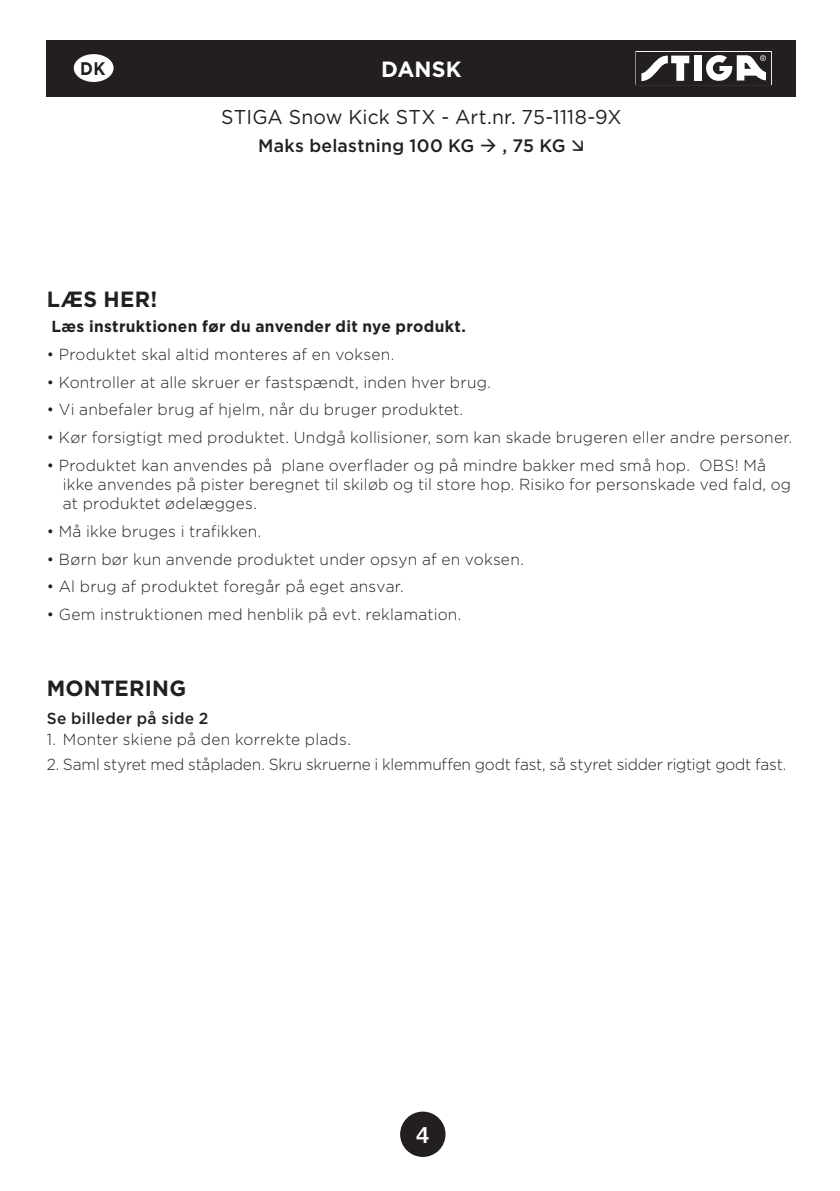
<style>
.page{position:relative;width:840px;height:1191px;background:#fff}
.page>*{position:absolute;margin:0;border:0;box-sizing:border-box;transform-origin:0 0}
.brödtext{font:700 22px "Gotham HTF";letter-spacing:.01em;color:#231f20}
.mellanrubrik{font:700 22px "Gotham HTF";letter-spacing:.015em;color:#231f20}
.brödtext_-_fet_-_ver{font:700 22px "Gotham HTF";letter-spacing:.01em;color:#fff}
.t1{font:22px "Trade Gothic Bold Two";color:#fff}
.t2{font:20px "Gotham HTF";letter-spacing:.01em;color:#231f20}
.brödtext_-_fet_-_ver-2{font:700 18.2px "Gotham HTF";color:#231f20;scale:.9 1}
.brödtext_-_fet_-_ver-3{font:500 18px "Gotham HTF";letter-spacing:.015em;color:#231f20}
.brödtext-2{font:300 16px/19.2px "Gotham HTF";letter-spacing:.015em;color:#231f20}
.brödtext-3{font:300 16px "Gotham HTF";letter-spacing:-.015em;color:#231f20}
.brödtext-4{font:700 16px "Gotham HTF";letter-spacing:.02em;color:#231f20}
.brödtext-5{font:500 16px "Gotham HTF";letter-spacing:.015em;color:#231f20}
</style>
<div class="page">
<div style="left:400px;top:1111px;width:45px;height:46px;background:#231f20;border-radius:50%"></div>
<div style="left:47px;top:40px;width:748px;height:56px;background:#231f20"></div>
<svg style="left:635px;top:51px;width:136px;height:34px"></svg>
<div style="left:74px;top:54px;width:39px;height:28px;background:#fff;border-radius:50%"></div>
<p class="brödtext_-_fet_-_ver-2" style="left:80px;top:58px;width:29px">DK</p>
<p class="brödtext_-_fet_-_ver" style="left:381px;top:57px;width:82px">DANSK</p>
<p class="t2" style="left:221px;top:106px;width:401px">STIGA Snow Kick STX - Art.nr. 75-1118-9X</p>
<p class="brödtext_-_fet_-_ver-3" style="left:258px;top:136px;width:309px">Maks belastning 100 KG → , 75 KG</p>
<p class="mellanrubrik" style="left:47px;top:287px;width:112px">LÆS HER!</p>
<p class="brödtext-4" style="left:51px;top:317px;width:416px">Læs instruktionen før du anvender dit nye produkt.</p>
<p class="brödtext-2" style="left:47px;top:344px;width:349px">• Produktet skal altid monteres af en voksen.</p>
<p class="brödtext-2" style="left:47px;top:372px;width:445px">• Kontroller at alle skruer er fastspændt, inden hver brug.</p>
<p class="brödtext-2" style="left:47px;top:400px;width:418px">• Vi anbefaler brug af hjelm, når du bruger produktet.</p>
<p class="brödtext-2" style="left:47px;top:428px;width:746px">• Kør forsigtigt med produktet. Undgå kollisioner, som kan skade brugeren eller andre personer.</p>
<p class="brödtext-2" style="left:63px;top:455px;width:729px;text-indent:-16px">• Produktet kan anvendes på plane overflader og på mindre bakker med små hop. OBS! Må ikke anvendes på pister beregnet til skiløb og til store hop. Risiko for personskade ved fald, og at produktet ødelægges.</p>
<p class="brödtext-2" style="left:47px;top:521px;width:216px">• Må ikke bruges i trafikken.</p>
<p class="brödtext-2" style="left:47px;top:549px;width:478px">• Børn bør kun anvende produktet under opsyn af en voksen.</p>
<p class="brödtext-2" style="left:47px;top:577px;width:358px">• Al brug af produktet foregår på eget ansvar.</p>
<p class="brödtext-2" style="left:47px;top:604px;width:416px">• Gem instruktionen med henblik på evt. reklamation.</p>
<p class="brödtext" style="left:47px;top:675px;width:141px">MONTERING</p>
<p class="brödtext-5" style="left:47px;top:709px;width:163px">Se billeder på side 2</p>
<p class="brödtext-2" style="left:47px;top:730px;width:305px">1. Monter skiene på den korrekte plads.</p>
<p class="brödtext-3" style="left:47px;top:755px;width:740px">2. Saml styret med ståpladen. Skru skruerne i klemmuffen godt fast, så styret sidder rigtigt godt fast.</p>
<h1 class="t1" style="left:416px;top:1121px;width:15px">4</h1>
</div>
